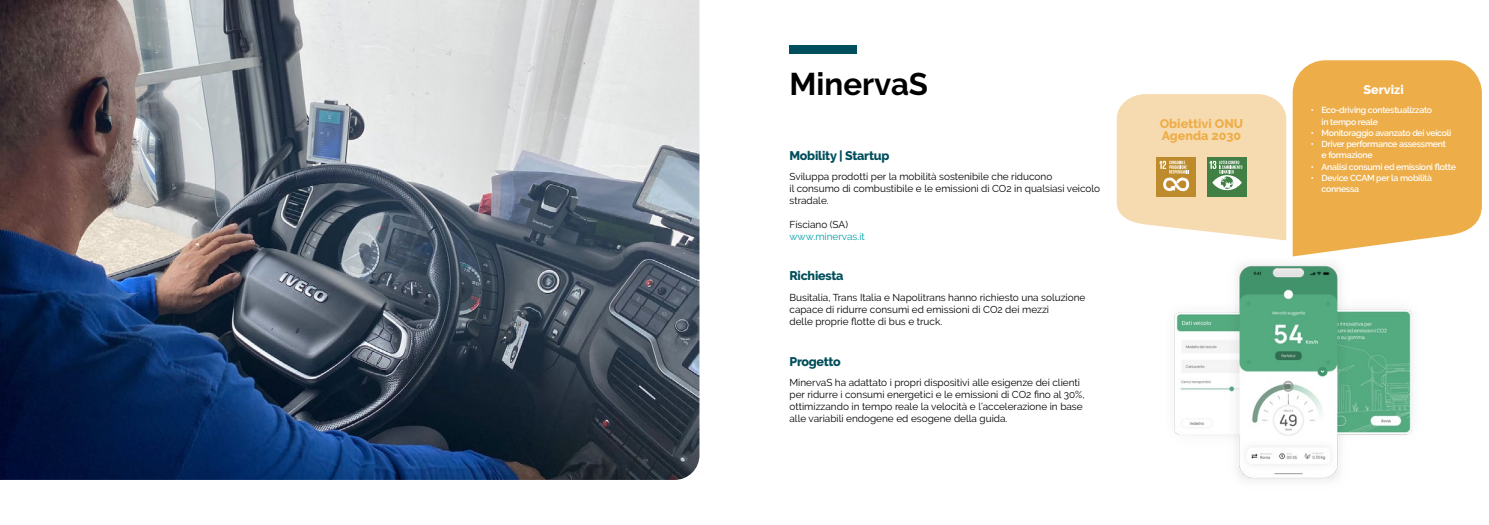
<style>
.page{position:relative;width:1489px;height:525px;background:#fff}
.page>*{position:absolute;margin:0;border:0;box-sizing:border-box;transform-origin:0 0}
.t1{font:700 31.25px "Raleway";color:#000}
.t2{font:800 12.5px "Raleway";letter-spacing:-.02em;color:#004f5c}
.t3{font:800 12.5px/12.5px "Raleway";color:#edae4a}
.t4{font:800 12.5px "Raleway";color:#fff}
.t5{font:10px/12px "Raleway";color:#000}
.t6{font:10px "Raleway";color:#009fa7}
.t7{font:600 8.75px/11.2px "Raleway";letter-spacing:-.03em;color:#fff}
</style>
<div class="page">
<img style="left:0;top:0;width:699px;height:479px">
<div style="left:789px;top:45px;width:67px;height:8px;background:#004f5c"></div>
<img style="left:1174px;top:256px;width:238px;height:224px">
<svg style="left:1292px;top:60px;width:189px;height:196px;background:#eeb65c"></svg>
<svg style="left:1116px;top:94px;width:170px;height:146px;background:#ecd6ad"></svg>
<h1 class="t1" style="left:789px;top:66px;width:140px">MinervaS</h1>
<p class="t2" style="left:789px;top:148px;width:101px">Mobility | Startup</p>
<p class="t5" style="left:789px;top:171px;width:312px">Sviluppa prodotti per la mobilità sostenibile che riducono<br>il consumo di combustibile e le emissioni di CO2 in qualsiasi veicolo stradale.</p>
<p class="t5" style="left:789px;top:219px;width:60px">Fisciano (SA)</p>
<p class="t6" style="left:789px;top:231px;width:77px">www.minervas.it</p>
<p class="t2" style="left:789px;top:269px;width:55px">Richiesta</p>
<p class="t5" style="left:789px;top:291px;width:297px">Busitalia, Trans Italia e Napolitrans hanno richiesto una soluzione capace di ridurre consumi ed emissioni di CO2 dei mezzi<br>delle proprie flotte di bus e truck.</p>
<p class="t2" style="left:789px;top:354px;width:53px">Progetto</p>
<p class="t5" style="left:789px;top:376px;width:297px">MinervaS ha adattato i propri dispositivi alle esigenze dei clienti per ridurre i consumi energetici e le emissioni di CO2 fino al 30%, ottimizzando in tempo reale la velocità e l’accelerazione in base alle variabili endogene ed esogene della guida.</p>
<p class="t3" style="left:1159px;top:117px;width:85px">Obiettivi ONU<br>Agenda 2030</p>
<p class="t4" style="left:1363px;top:83px;width:42px">Servizi</p>
<p class="t7" style="left:1321px;top:105px;width:112px;text-indent:-11px">• Eco-driving contestualizzato in tempo reale</p>
<p class="t7" style="left:1310px;top:127px;width:142px">• Monitoraggio avanzato dei veicoli</p>
<p class="t7" style="left:1321px;top:138px;width:126px;text-indent:-11px">• Driver performance assessment e formazione</p>
<p class="t7" style="left:1310px;top:161px;width:146px">• Analisi consumi ed emissioni flotte</p>
<p class="t7" style="left:1321px;top:172px;width:112px;text-indent:-11px">• Device CCAM per la mobilità connessa</p>
</div>
